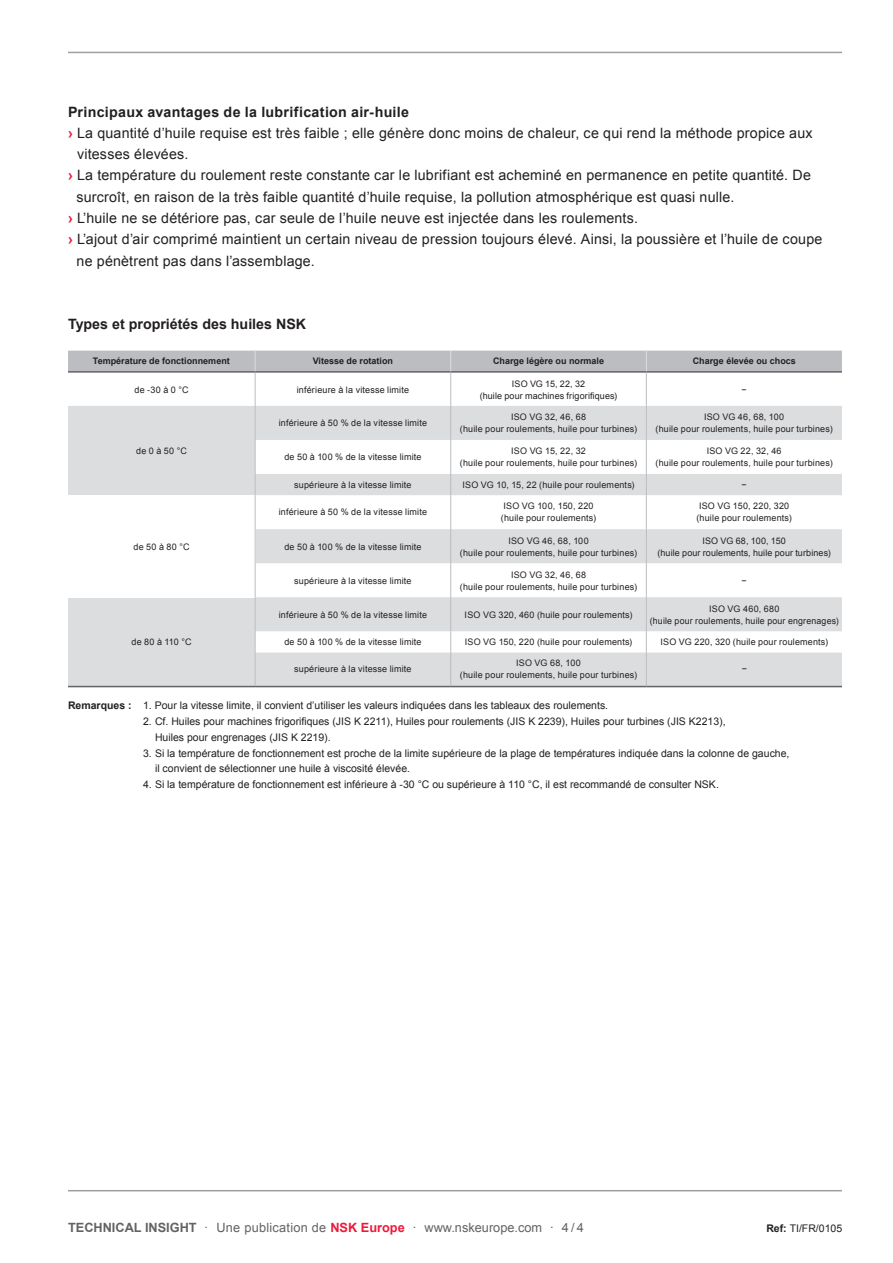
<style>
.page{position:relative;width:893px;height:1263px;background:#fff}
.page>*{position:absolute;margin:0;border:0;box-sizing:border-box;transform-origin:0 0}
.DAX_s_9_5_5mm__light{font:14.25px/21.3px "Arial";letter-spacing:.015em;color:#231f20}
.DAX_s_9_5_5mm__light-2{font:700 14.25px "Arial";letter-spacing:.015em;color:#231f20}
.t1{font:12.75px "Arial";letter-spacing:.02em;color:#636366}
.DAX_s_9_5_5mm__light-3{font:10.5px/15.8px "Arial";color:#231f20}
.DAX_s_9_5_5mm__light-4{font:9px "Arial";letter-spacing:.02em;color:#231f20}
.DAX_s_9_5_5mm__light-5{font:700 9px "Arial";color:#231f20}
.s1{font-weight:700;color:#ed1a3a}
.s2{font-weight:700}
</style>
<div class="page">
<hr style="left:68px;top:1190px;width:774px;height:1px;background:#9d9fa2">
<hr style="left:68px;top:52px;width:774px;height:1px;background:#9d9fa2">
<div style="left:68px;top:406px;width:187px;height:280px;background:#dcdddf"></div>
<svg style="left:256px;top:406px;width:586px;height:280px;fill:#dcdddf"></svg>
<div style="left:68px;top:495px;width:187px;height:102px;background:#fff"></div>
<hr style="left:255px;top:371px;width:196px;height:2px;background:#636366">
<hr style="left:451px;top:371px;width:195px;height:2px;background:#636366">
<hr style="left:646px;top:371px;width:196px;height:2px;background:#636366">
<hr style="left:255px;top:373px;width:1px;height:33px;background:#bcbdc0">
<hr style="left:450px;top:373px;width:1px;height:33px;background:#bcbdc0">
<hr style="left:646px;top:373px;width:1px;height:33px;background:#bcbdc0">
<hr style="left:255px;top:406px;width:1px;height:34px;background:#bcbdc0">
<hr style="left:450px;top:406px;width:1px;height:34px;background:#bcbdc0">
<hr style="left:646px;top:406px;width:1px;height:34px;background:#bcbdc0">
<hr style="left:255px;top:440px;width:1px;height:34px;background:#bcbdc0">
<hr style="left:450px;top:440px;width:1px;height:34px;background:#bcbdc0">
<hr style="left:646px;top:440px;width:1px;height:34px;background:#bcbdc0">
<svg style="left:255px;top:474px;width:1px;height:21px"></svg>
<svg style="left:450px;top:474px;width:1px;height:21px"></svg>
<svg style="left:646px;top:474px;width:1px;height:21px"></svg>
<hr style="left:255px;top:495px;width:1px;height:34px;background:#bcbdc0">
<hr style="left:450px;top:495px;width:1px;height:34px;background:#bcbdc0">
<hr style="left:646px;top:495px;width:1px;height:34px;background:#bcbdc0">
<hr style="left:255px;top:529px;width:1px;height:34px;background:#bcbdc0">
<hr style="left:450px;top:529px;width:1px;height:34px;background:#bcbdc0">
<hr style="left:646px;top:529px;width:1px;height:34px;background:#bcbdc0">
<hr style="left:255px;top:563px;width:1px;height:34px;background:#bcbdc0">
<hr style="left:450px;top:563px;width:1px;height:34px;background:#bcbdc0">
<hr style="left:646px;top:563px;width:1px;height:34px;background:#bcbdc0">
<hr style="left:255px;top:597px;width:1px;height:34px;background:#bcbdc0">
<hr style="left:450px;top:597px;width:1px;height:34px;background:#bcbdc0">
<hr style="left:646px;top:597px;width:1px;height:34px;background:#bcbdc0">
<svg style="left:255px;top:631px;width:1px;height:21px"></svg>
<svg style="left:450px;top:631px;width:1px;height:21px"></svg>
<svg style="left:646px;top:631px;width:1px;height:21px"></svg>
<hr style="left:255px;top:652px;width:1px;height:34px;background:#bcbdc0">
<hr style="left:450px;top:652px;width:1px;height:34px;background:#bcbdc0">
<hr style="left:646px;top:652px;width:1px;height:34px;background:#bcbdc0">
<hr style="left:68px;top:686px;width:187px;height:1px;background:#636366">
<hr style="left:451px;top:686px;width:195px;height:1px;background:#636366">
<hr style="left:646px;top:686px;width:196px;height:1px;background:#636366">
<div style="left:68px;top:351px;width:774px;height:21px;background:#bcbdc0"></div>
<hr style="left:255px;top:686px;width:196px;height:1px;background:#636366">
<hr style="left:68px;top:371px;width:187px;height:2px;background:#636366">
<p class="DAX_s_9_5_5mm__light-2" style="left:68px;top:102px;width:342px">Principaux avantages de la lubrification air-huile</p>
<p class="DAX_s_9_5_5mm__light" style="left:77px;top:122px;width:737px;text-indent:-9px"><span class="s1">›</span> La quantité d’huile requise est très faible ; elle génère donc moins de chaleur, ce qui rend la méthode propice aux vitesses élevées.</p>
<p class="DAX_s_9_5_5mm__light" style="left:77px;top:165px;width:736px;text-indent:-9px"><span class="s1">›</span> La température du roulement reste constante car le lubrifiant est acheminé en permanence en petite quantité. De surcroît, en raison de la très faible quantité d’huile requise, la pollution atmosphérique est quasi nulle.</p>
<p class="DAX_s_9_5_5mm__light" style="left:68px;top:207px;width:572px"><span class="s1">›</span> L’huile ne se détériore pas, car seule de l’huile neuve est injectée dans les roulements.</p>
<p class="DAX_s_9_5_5mm__light" style="left:77px;top:229px;width:747px;text-indent:-9px"><span class="s1">›</span> L’ajout d’air comprimé maintient un certain niveau de pression toujours élevé. Ainsi, la poussière et l’huile de coupe ne pénètrent pas dans l’assemblage.</p>
<p class="DAX_s_9_5_5mm__light-2" style="left:68px;top:315px;width:240px">Types et propriétés des huiles NSK</p>
<p class="DAX_s_9_5_5mm__light-5" style="left:93px;top:355px;width:138px">Température de fonctionnement</p>
<p class="DAX_s_9_5_5mm__light-5" style="left:313px;top:355px;width:82px">Vitesse de rotation</p>
<p class="DAX_s_9_5_5mm__light-5" style="left:493px;top:355px;width:113px">Charge légère ou normale</p>
<p class="DAX_s_9_5_5mm__light-5" style="left:693px;top:355px;width:105px">Charge élevée ou chocs</p>
<p class="DAX_s_9_5_5mm__light-4" style="left:135px;top:383px;width:56px">de -30 à 0 °C</p>
<p class="DAX_s_9_5_5mm__light-4" style="left:297px;top:383px;width:114px">inférieure à la vitesse limite</p>
<p class="DAX_s_9_5_5mm__light-4" style="left:512px;top:377px;width:75px">ISO VG 15, 22, 32</p>
<p class="DAX_s_9_5_5mm__light-4" style="left:480px;top:389px;width:139px">(huile pour machines frigorifiques)</p>
<p class="DAX_s_9_5_5mm__light-4" style="left:741px;top:383px;width:7px">−</p>
<p class="DAX_s_9_5_5mm__light-4" style="left:279px;top:417px;width:150px">inférieure à 50 % de la vitesse limite</p>
<p class="DAX_s_9_5_5mm__light-4" style="left:511px;top:411px;width:77px">ISO VG 32, 46, 68</p>
<p class="DAX_s_9_5_5mm__light-4" style="left:460px;top:423px;width:179px">(huile pour roulements, huile pour turbines)</p>
<p class="DAX_s_9_5_5mm__light-4" style="left:704px;top:411px;width:82px">ISO VG 46, 68, 100</p>
<p class="DAX_s_9_5_5mm__light-4" style="left:656px;top:423px;width:179px">(huile pour roulements, huile pour turbines)</p>
<p class="DAX_s_9_5_5mm__light-4" style="left:136px;top:445px;width:52px">de 0 à 50 °C</p>
<p class="DAX_s_9_5_5mm__light-4" style="left:284px;top:451px;width:139px">de 50 à 100 % de la vitesse limite</p>
<p class="DAX_s_9_5_5mm__light-4" style="left:511px;top:445px;width:76px">ISO VG 15, 22, 32</p>
<p class="DAX_s_9_5_5mm__light-4" style="left:460px;top:457px;width:179px">(huile pour roulements, huile pour turbines)</p>
<p class="DAX_s_9_5_5mm__light-4" style="left:707px;top:445px;width:76px">ISO VG 22, 32, 46</p>
<p class="DAX_s_9_5_5mm__light-4" style="left:656px;top:457px;width:179px">(huile pour roulements, huile pour turbines)</p>
<p class="DAX_s_9_5_5mm__light-4" style="left:294px;top:479px;width:119px">supérieure à la vitesse limite</p>
<p class="DAX_s_9_5_5mm__light-4" style="left:462px;top:479px;width:174px">ISO VG 10, 15, 22 (huile pour roulements)</p>
<p class="DAX_s_9_5_5mm__light-4" style="left:741px;top:479px;width:7px">−</p>
<p class="DAX_s_9_5_5mm__light-4" style="left:279px;top:506px;width:150px">inférieure à 50 % de la vitesse limite</p>
<p class="DAX_s_9_5_5mm__light-4" style="left:503px;top:500px;width:92px">ISO VG 100, 150, 220</p>
<p class="DAX_s_9_5_5mm__light-4" style="left:501px;top:512px;width:97px">(huile pour roulements)</p>
<p class="DAX_s_9_5_5mm__light-4" style="left:699px;top:500px;width:92px">ISO VG 150, 220, 320</p>
<p class="DAX_s_9_5_5mm__light-4" style="left:696px;top:512px;width:97px">(huile pour roulements)</p>
<p class="DAX_s_9_5_5mm__light-4" style="left:134px;top:540px;width:58px">de 50 à 80 °C</p>
<p class="DAX_s_9_5_5mm__light-4" style="left:284px;top:540px;width:139px">de 50 à 100 % de la vitesse limite</p>
<p class="DAX_s_9_5_5mm__light-4" style="left:508px;top:534px;width:82px">ISO VG 46, 68, 100</p>
<p class="DAX_s_9_5_5mm__light-4" style="left:460px;top:546px;width:179px">(huile pour roulements, huile pour turbines)</p>
<p class="DAX_s_9_5_5mm__light-4" style="left:702px;top:534px;width:85px">ISO VG 68, 100, 150</p>
<p class="DAX_s_9_5_5mm__light-4" style="left:657px;top:546px;width:175px">(huile pour roulements, huile pour turbines)</p>
<p class="DAX_s_9_5_5mm__light-4" style="left:294px;top:574px;width:119px">supérieure à la vitesse limite</p>
<p class="DAX_s_9_5_5mm__light-4" style="left:511px;top:568px;width:77px">ISO VG 32, 46, 68</p>
<p class="DAX_s_9_5_5mm__light-4" style="left:460px;top:580px;width:179px">(huile pour roulements, huile pour turbines)</p>
<p class="DAX_s_9_5_5mm__light-4" style="left:741px;top:574px;width:7px">−</p>
<p class="DAX_s_9_5_5mm__light-4" style="left:279px;top:608px;width:150px">inférieure à 50 % de la vitesse limite</p>
<p class="DAX_s_9_5_5mm__light-4" style="left:465px;top:608px;width:169px">ISO VG 320, 460 (huile pour roulements)</p>
<p class="DAX_s_9_5_5mm__light-4" style="left:709px;top:602px;width:72px">ISO VG 460, 680</p>
<p class="DAX_s_9_5_5mm__light-4" style="left:650px;top:614px;width:191px">(huile pour roulements, huile pour engrenages)</p>
<p class="DAX_s_9_5_5mm__light-4" style="left:131px;top:636px;width:62px">de 80 à 110 °C</p>
<p class="DAX_s_9_5_5mm__light-4" style="left:284px;top:636px;width:139px">de 50 à 100 % de la vitesse limite</p>
<p class="DAX_s_9_5_5mm__light-4" style="left:465px;top:636px;width:169px">ISO VG 150, 220 (huile pour roulements)</p>
<p class="DAX_s_9_5_5mm__light-4" style="left:660px;top:636px;width:169px">ISO VG 220, 320 (huile pour roulements)</p>
<p class="DAX_s_9_5_5mm__light-4" style="left:294px;top:663px;width:119px">supérieure à la vitesse limite</p>
<p class="DAX_s_9_5_5mm__light-4" style="left:516px;top:657px;width:66px">ISO VG 68, 100</p>
<p class="DAX_s_9_5_5mm__light-4" style="left:460px;top:669px;width:179px">(huile pour roulements, huile pour turbines)</p>
<p class="DAX_s_9_5_5mm__light-4" style="left:742px;top:663px;width:7px">−</p>
<p class="DAX_s_9_5_5mm__light-3" style="left:68px;top:698px;width:542px"><span class="s2">Remarques :</span> 1. Pour la vitesse limite, il convient d’utiliser les valeurs indiquées dans les tableaux des roulements.</p>
<p class="DAX_s_9_5_5mm__light-3" style="left:155px;top:714px;width:572px;text-indent:-12px">2. Cf. Huiles pour machines frigorifiques (JIS K 2211), Huiles pour roulements (JIS K 2239), Huiles pour turbines (JIS K2213),<br>Huiles pour engrenages (JIS K 2219).</p>
<p class="DAX_s_9_5_5mm__light-3" style="left:155px;top:745px;width:636px;text-indent:-12px">3. Si la température de fonctionnement est proche de la limite supérieure de la plage de températures indiquée dans la colonne de gauche, il convient de sélectionner une huile à viscosité élevée.</p>
<p class="DAX_s_9_5_5mm__light-3" style="left:143px;top:777px;width:577px">4. Si la température de fonctionnement est inférieure à -30 °C ou supérieure à 110 °C, il est recommandé de consulter NSK.</p>
<p class="t1" style="left:68px;top:1219px;width:517px"><span class="s2">TECHNICAL INSIGHT</span> · Une publication de <span class="s1">NSK Europe</span> · www.nskeurope.com · 4 / 4</p>
<p class="DAX_s_9_5_5mm__light-3" style="left:766px;top:1220px;width:77px"><span class="s2">Ref:</span> TI/FR/0105</p>
</div>
